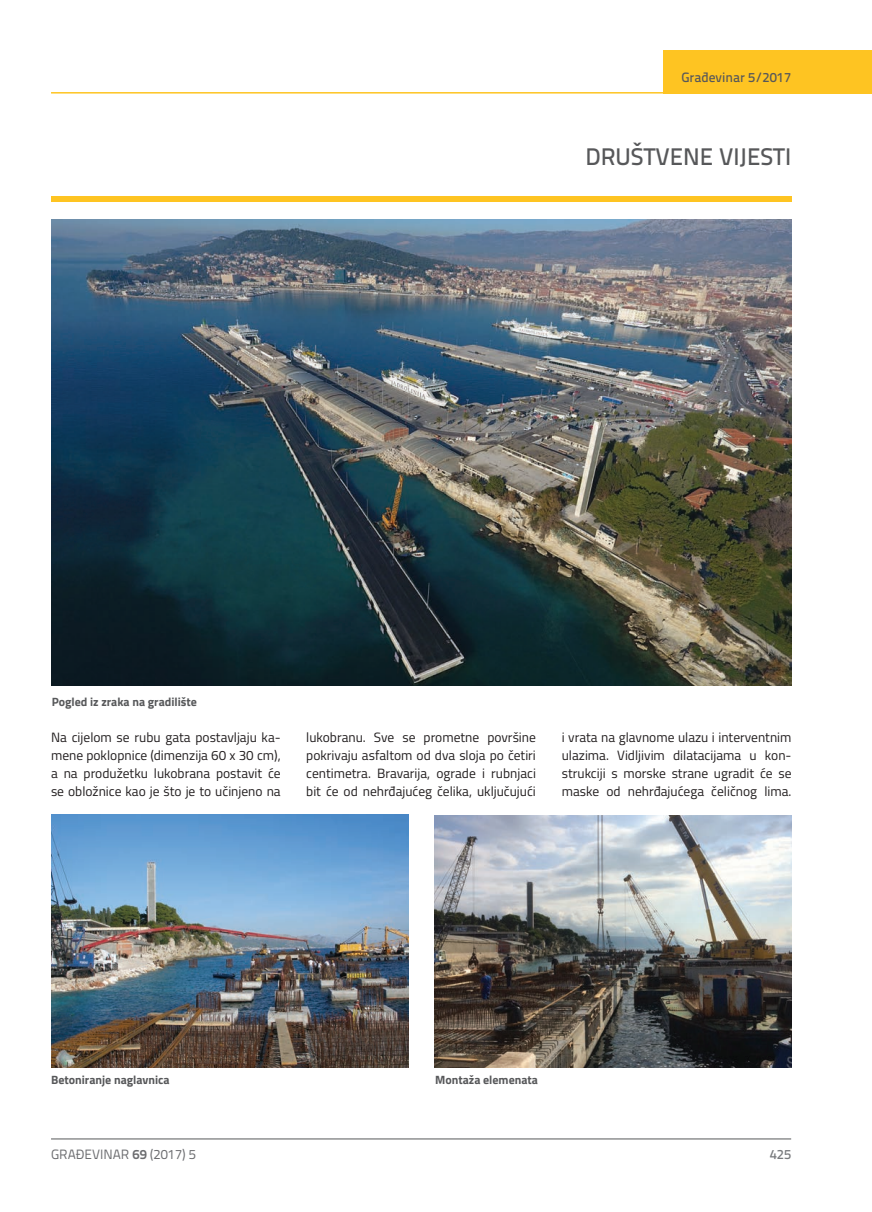
<style>
.page{position:relative;width:872px;height:1212px;background:#fff}
.page>*{position:absolute;margin:0;border:0;box-sizing:border-box;transform-origin:0 0}
.t1{font:500 24px "Titillium Text 22 L";color:#57585a}
.t2{font:13.5px/18px "Titillium";color:#231f20;text-align:justify}
.t3{font:13.5px "Titillium Text 22 L";color:#6c6d70}
.t4{font:500 13.5px "Titillium Text 22 L";color:#57585a}
.t5{font:500 13.5px "Titillium Text 22 L";color:#787a7d}
.t6{font:700 12px "Titillium";color:#57585a}
.s1{font-weight:700}
</style>
<div class="page">
<hr style="left:51px;top:1139px;width:740px;height:1px;background:#57585a">
<hr style="left:51px;top:92px;width:612px;height:2px;background:#fec422">
<div style="left:663px;top:50px;width:209px;height:44px;background:#fec422"></div>
<div style="left:51px;top:196px;width:740px;height:6px;background:#fec422"></div>
<img style="left:51px;top:815px;width:357px;height:252px">
<img style="left:434px;top:815px;width:358px;height:252px">
<img style="left:51px;top:220px;width:740px;height:465px">
<p class="t4" style="left:681px;top:67px;width:111px">Građevinar 5/2017</p>
<p class="t6" style="left:52px;top:693px;width:147px">Pogled iz zraka na gradilište</p>
<h1 class="t1" style="left:585px;top:138px;width:207px">DRUŠTVENE VIJESTI</h1>
<p class="t2" style="left:51px;top:728px;width:231px">Na cijelom se rubu gata postavljaju ka&shy;mene poklopnice (dimenzija 60 x 30 cm), a na produžetku lukobrana postavit će se obložnice kao je što je to učinjeno na</p>
<p class="t2" style="left:306px;top:728px;width:231px">lukobranu. Sve se prometne površine pokrivaju asfaltom od dva sloja po četiri centimetra. Bravarija, ograde i rubnjaci bit će od nehrđajućeg čelika, uključujući</p>
<p class="t2" style="left:562px;top:728px;width:231px">i vrata na glavnome ulazu i interventnim ulazima. Vidljivim dilatacijama u kon&shy;strukciji s morske strane ugradit će se maske od nehrđajućega čeličnog lima.</p>
<p class="t6" style="left:51px;top:1071px;width:120px">Betoniranje naglavnica</p>
<p class="t6" style="left:435px;top:1071px;width:104px">Montaža elemenata</p>
<p class="t3" style="left:51px;top:1144px;width:146px">GRAĐEVINAR <span class="s1">69</span> (2017) 5</p>
<p class="t5" style="left:769px;top:1144px;width:23px">425</p>
</div>
